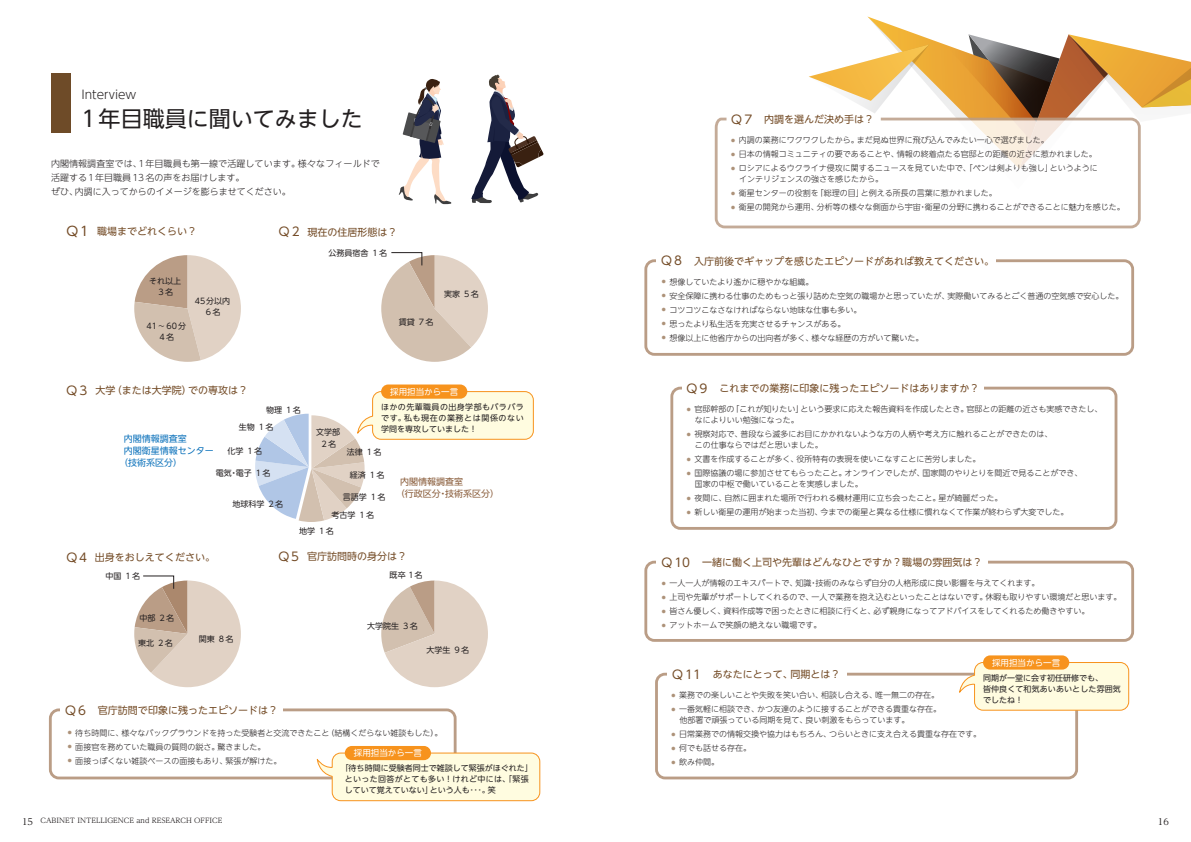
<style>
.page{position:relative;width:1191px;height:842px;background:#fff}
.page>*{position:absolute;margin:0;border:0;box-sizing:border-box;transform-origin:0 0}
.t1{font:22px "UD Shin Go NT Pro";color:#231f20}
.t2{font:300 12px "UD Shin Go NT Pro";color:#231f20}
.t3{font:10px "UD Shin Go NT Pro";color:#744c27}
.t4{font:300 9px/14px "UD Shin Go NT Pro";color:#231f20}
.t5{font:9px "UD Shin Go NT Pro";color:#1074bc}
.t6{font:9px/12px "UD Shin Go NT Pro";color:#8a5d3b}
.t7{font:9px "UD Reimin Pro";color:#231f20}
.t8{font:8.5px "UD Shin Go NT Pro";color:#fff}
.t9{font:300 8px/11px "UD Shin Go NT Pro";color:#231f20}
.t10{font:8px/11px "UD Shin Go NT Pro";color:#231f20;text-align:center}
.t11{font:7px "UD Reimin Pro";color:#231f20}
.s1{font-size:13px}
.s2{font-size:12px}
.s3{font-size:9px}
</style>
<div class="page">
<svg style="left:809px;top:17px;width:382px;height:152px"></svg>
<svg style="left:715px;top:118px;width:425px;height:110px"></svg>
<svg style="left:134px;top:255px;width:107px;height:107px"></svg>
<svg style="left:255px;top:391px;width:279px;height:131px"></svg>
<svg style="left:381px;top:252px;width:107px;height:110px"></svg>
<svg style="left:381px;top:580px;width:107px;height:107px"></svg>
<svg style="left:134px;top:575px;width:107px;height:112px"></svg>
<div style="left:381px;top:384px;width:86px;height:15px;background:#f7931d;border-radius:7px"></div>
<div style="left:49px;top:708px;width:407px;height:71px;border:3px solid #ba9d86;border-radius:9px"></div>
<div style="left:60px;top:698px;width:223px;height:21px;background:#fff"></div>
<svg style="left:316px;top:752px;width:225px;height:50px"></svg>
<div style="left:670px;top:387px;width:447px;height:143px;border:3px solid #ba9d86;border-radius:9px"></div>
<div style="left:682px;top:377px;width:302px;height:21px;background:#fff"></div>
<div style="left:644px;top:259px;width:490px;height:97px;border:3px solid #ba9d86;border-radius:9px"></div>
<div style="left:656px;top:250px;width:339px;height:20px;background:#fff"></div>
<div style="left:644px;top:561px;width:490px;height:81px;border:3px solid #ba9d86;border-radius:9px"></div>
<div style="left:656px;top:551px;width:331px;height:21px;background:#fff"></div>
<div style="left:655px;top:673px;width:423px;height:106px;border:3px solid #ba9d86;border-radius:9px"></div>
<div style="left:667px;top:663px;width:179px;height:21px;background:#fff"></div>
<svg style="left:958px;top:661px;width:171px;height:50px"></svg>
<div style="left:345px;top:746px;width:86px;height:14px;background:#f7931d;border-radius:7px"></div>
<div style="left:983px;top:655px;width:86px;height:15px;background:#f7931d;border-radius:7px"></div>
<svg style="left:399px;top:79px;width:53px;height:125px"></svg>
<svg style="left:471px;top:75px;width:72px;height:128px"></svg>
<div style="left:51px;top:74px;width:20px;height:59px;background:#6e4b28"></div>
<h2 class="t2" style="left:81px;top:84px;width:56px">Interview</h2>
<h1 class="t1" style="left:81px;top:101px;width:283px">1年目職員に聞いてみました</h1>
<p class="t4" style="left:51px;top:157px;width:330px">内閣情報調査室では、1年目職員も第一線で活躍しています。様々なフィールドで活躍する1年目職員13名の声をお届けします。<br>ぜひ、内調に入ってからのイメージを膨らませてください。</p>
<p class="t3" style="left:66px;top:223px;width:132px"><span class="s1">Q1</span> 職場までどれくらい？</p>
<p class="t3" style="left:278px;top:224px;width:121px"><span class="s2">Ｑ2</span> 現在の住居形態は？</p>
<p class="t10" style="left:149px;top:275px;width:33px">それ以上<br>３名</p>
<p class="t10" style="left:146px;top:320px;width:41px">41～ 60分<br>４名</p>
<p class="t10" style="left:195px;top:296px;width:37px">45分以内<br>６名</p>
<p class="t3" style="left:66px;top:382px;width:184px"><span class="s2">Ｑ3</span> 大学（または大学院）での専攻は？</p>
<p class="t10" style="left:328px;top:247px;width:60px">公務員宿舎 １名</p>
<p class="t10" style="left:399px;top:316px;width:36px">賃貸 ７名</p>
<p class="t10" style="left:444px;top:288px;width:36px">実家 ５名</p>
<p class="t8" style="left:390px;top:385px;width:69px">採用担当から一言</p>
<p class="t10" style="left:381px;top:401px;width:144px;text-align:justify">ほかの先輩職員の出身学部もバラバラです。私も現在の業務とは関係のない学問を専攻していました！</p>
<p class="t10" style="left:266px;top:404px;width:36px">物理 １名</p>
<p class="t10" style="left:239px;top:421px;width:36px">生物 １名</p>
<p class="t10" style="left:316px;top:426px;width:25px;line-height:12px">文学部<br>２名</p>
<p class="t5" style="left:124px;top:432px;width:64px">内閣情報調査室</p>
<p class="t5" style="left:124px;top:444px;width:91px">内閣衛星情報センター</p>
<p class="t5" style="left:119px;top:456px;width:64px">（技術系区分）</p>
<p class="t10" style="left:228px;top:445px;width:36px">化学 １名</p>
<p class="t10" style="left:347px;top:447px;width:36px">法律 １名</p>
<p class="t10" style="left:350px;top:469px;width:36px">経済 １名</p>
<p class="t10" style="left:343px;top:491px;width:44px">言語学 １名</p>
<p class="t10" style="left:299px;top:507px;width:76px;line-height:15.2px;text-align:left;text-indent:32px">考古学 １名地学 １名</p>
<p class="t10" style="left:216px;top:467px;width:56px">電気・電子 １名</p>
<p class="t6" style="left:396px;top:475px;width:105px;text-indent:4px">内閣情報調査室<br>（行政区分・技術系区分）</p>
<p class="t10" style="left:232px;top:498px;width:52px">地球科学 ２名</p>
<p class="t3" style="left:66px;top:549px;width:150px"><span class="s2">Q4</span> 出身をおしえてください。</p>
<p class="t3" style="left:278px;top:548px;width:130px"><span class="s2">Q5</span> 官庁訪問時の身分は？</p>
<p class="t10" style="left:106px;top:570px;width:36px">中国 １名</p>
<p class="t10" style="left:139px;top:612px;width:36px">中部 ２名</p>
<p class="t10" style="left:138px;top:637px;width:36px">東北 ２名</p>
<p class="t10" style="left:199px;top:634px;width:36px">関東 ８名</p>
<p class="t3" style="left:65px;top:702px;width:214px"><span class="s2">Q 6　</span>官庁訪問で印象に残ったエピソードは？</p>
<p class="t10" style="left:390px;top:569px;width:34px">既卒 1名</p>
<p class="t10" style="left:367px;top:620px;width:52px">大学院生 ３名</p>
<p class="t10" style="left:426px;top:644px;width:44px">大学生 ９名</p>
<p class="t9" style="left:68px;top:727px;width:376px"><sup>●</sup> 待ち時間に、様々なバックグラウンドを持った受験者と交流できたこと（結構くだらない雑談もした）。</p>
<p class="t9" style="left:68px;top:741px;width:199px"><sup>●</sup> 面接官を務めていた職員の質問の鋭さ。驚きました。</p>
<p class="t9" style="left:68px;top:755px;width:215px"><sup>●</sup> 面接っぽくない雑談ベースの面接もあり、緊張が解けた。</p>
<p class="t8" style="left:354px;top:746px;width:69px">採用担当から一言</p>
<p class="t10" style="left:345px;top:763px;width:189px;text-align:left;text-indent:-4px">「待ち時間に受験者同士で雑談して緊張がほぐれた」といった回答がとても多い！けれど中には、「緊張していて覚えていない」という人も･･･。笑</p>
<p class="t3" style="left:731px;top:111px;width:144px"><span class="s2">Q 7　</span>内調を選んだ決め手は？</p>
<p class="t9" style="left:731px;top:134px;width:319px"><sup>●</sup> 内調の業務にワクワクしたから。まだ見ぬ世界に飛び込んでみたい一心で選びました。</p>
<p class="t9" style="left:731px;top:148px;width:367px"><sup>●</sup> 日本の情報コミュニティの要であることや、情報の終着点たる官邸との距離の近さに惹かれました。</p>
<p class="t9" style="left:731px;top:162px;width:368px"><sup>●</sup> ロシアによるウクライナ侵攻に関するニュースを見ていた中で、「ペンは剣よりも強し」というように　インテリジェンスの強さを感じたから。</p>
<p class="t9" style="left:731px;top:187px;width:267px"><sup>●</sup> 衛星センターの役割を「総理の目」と例える所長の言葉に惹かれました。</p>
<p class="t9" style="left:731px;top:201px;width:395px"><sup>●</sup> 衛星の開発から運用、分析等の様々な側面から宇宙・衛星の分野に携わることができることに魅力を感じた。</p>
<p class="t3" style="left:661px;top:253px;width:334px"><span class="s2">Q 8　</span>入庁前後でギャップを感じたエピソードがあれば教えてください。</p>
<p class="t9" style="left:662px;top:276px;width:153px"><sup>●</sup> 想像していたより遙かに穏やかな組織。</p>
<p class="t9" style="left:662px;top:290px;width:463px"><sup>●</sup> 安全保障に携わる仕事のためもっと張り詰めた空気の職場かと思っていたが、実際働いてみるとごく普通の空気感で安心した。</p>
<p class="t9" style="left:662px;top:304px;width:201px"><sup>●</sup> コツコツこなさなければならない地味な仕事も多い。</p>
<p class="t9" style="left:662px;top:318px;width:185px"><sup>●</sup> 思ったより私生活を充実させるチャンスがある。</p>
<p class="t9" style="left:662px;top:332px;width:263px"><sup>●</sup> 想像以上に他省庁からの出向者が多く、様々な経歴の方がいて驚いた。</p>
<p class="t3" style="left:686px;top:380px;width:294px"><span class="s2">Q 9　</span>これまでの業務に印象に残ったエピソードはありますか？</p>
<p class="t9" style="left:687px;top:403px;width:417px"><sup>●</sup> 官邸幹部の「これが知りたい」という要求に応えた報告資料を作成したとき。官邸との距離の近さも実感できたし、　なによりいい勉強になった。</p>
<p class="t9" style="left:687px;top:428px;width:367px"><sup>●</sup> 視察対応で、普段なら滅多にお目にかかれないような方の人柄や考え方に触れることができたのは、　この仕事ならではだと思いました。</p>
<p class="t9" style="left:687px;top:453px;width:295px"><sup>●</sup> 文書を作成することが多く、役所特有の表現を使いこなすことに苦労しました。</p>
<p class="t9" style="left:687px;top:467px;width:397px"><sup>●</sup> 国際協議の場に参加させてもらったこと。オンラインでしたが、国家間のやりとりを間近で見ることができ、　国家の中枢で働いていることを実感しました。</p>
<p class="t9" style="left:687px;top:492px;width:317px"><sup>●</sup> 夜間に、自然に囲まれた場所で行われる機材運用に立ち会ったこと。星が綺麗だった。</p>
<p class="t9" style="left:687px;top:506px;width:383px"><sup>●</sup> 新しい衛星の運用が始まった当初、今までの衛星と異なる仕様に慣れなくて作業が終わらず大変でした。</p>
<p class="t3" style="left:661px;top:554px;width:322px"><span class="s2">Q 10　</span>一緒に働く上司や先輩はどんなひとですか？職場の雰囲気は？</p>
<p class="t9" style="left:662px;top:578px;width:379px"><sup>●</sup> 一人一人が情報のエキスパートで、知識・技術のみならず自分の人格形成に良い影響を与えてくれます。</p>
<p class="t9" style="left:662px;top:592px;width:461px"><sup>●</sup> 上司や先輩がサポートしてくれるので、一人で業務を抱え込むといったことはないです。休暇も取りやすい環境だと思います。</p>
<p class="t9" style="left:662px;top:606px;width:429px"><sup>●</sup> 皆さん優しく、資料作成等で困ったときに相談に行くと、必ず親身になってアドバイスをしてくれるため働きやすい。</p>
<p class="t9" style="left:662px;top:620px;width:161px"><sup>●</sup> アットホームで笑顔の絶えない職場です。</p>
<p class="t8" style="left:992px;top:655px;width:70px">採用担当から一言</p>
<p class="t3" style="left:672px;top:666px;width:170px"><span class="s2">Q 11　</span>あなたにとって、同期とは？</p>
<p class="t10" style="left:983px;top:672px;width:139px;text-align:left">同期が一堂に会す初任研修でも、<br>皆仲良くて和気あいあいとした雰囲気でしたね！</p>
<p class="t9" style="left:671px;top:689px;width:269px"><sup>●</sup> 業務での楽しいことや失敗を笑い合い、相談し合える、唯一無二の存在。</p>
<p class="t9" style="left:671px;top:703px;width:271px"><sup>●</sup> 一番気軽に相談でき、かつ友達のように接することができる貴重な存在。　他部署で頑張っている同期を見て、良い刺激をもらっています。</p>
<p class="t9" style="left:671px;top:728px;width:311px"><sup>●</sup> 日常業務での情報交換や協力はもちろん、つらいときに支え合える貴重な存在です。</p>
<p class="t9" style="left:671px;top:742px;width:81px"><sup>●</sup> 何でも話せる存在。</p>
<p class="t9" style="left:671px;top:756px;width:49px"><sup>●</sup> 飲み仲間。</p>
<p class="t11" style="left:22px;top:815px;width:202px"><span class="s3">15</span> CABINET INTELLIGENCE and RESEARCH OFFICE</p>
<p class="t7" style="left:1157px;top:814px;width:13px">16</p>
</div>
